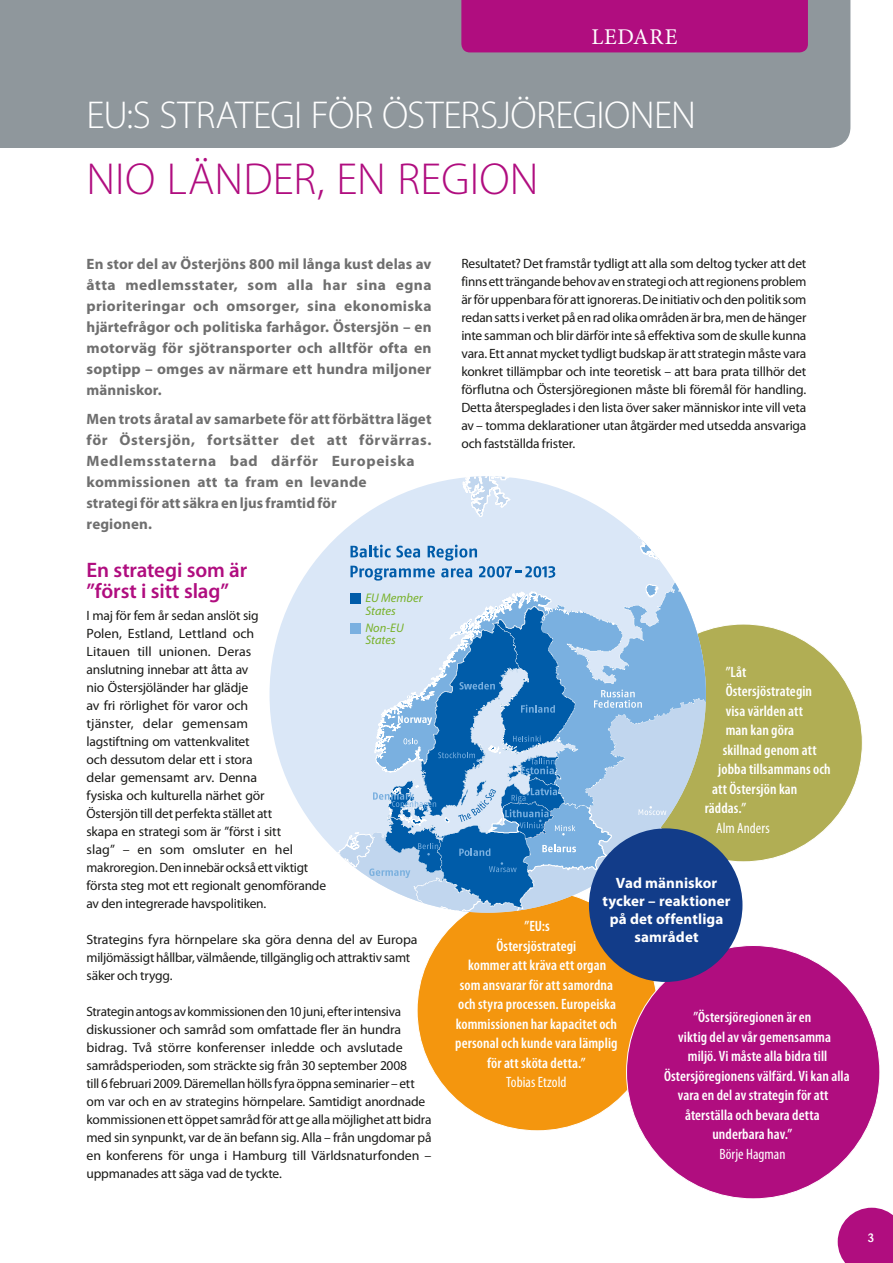
<style>
.page{position:relative;width:893px;height:1263px;background:#fff}
.page>*{position:absolute;margin:0;border:0;box-sizing:border-box;transform-origin:0 0}
.t1{font:300 45px "Myriad Pro";letter-spacing:.005em;color:#b00d7f}
.t2{font:300 39px "Myriad Pro";letter-spacing:-.01em;color:#fff}
.t3{font:22.5px "Minion Pro";letter-spacing:.03em;color:#fff}
.t4{font:600 21px/21px "Myriad Pro";letter-spacing:-.005em;color:#b00d7f}
.t5{font:700 15px/21px "Myriad Pro";letter-spacing:.01em;color:#6f6f6f;text-align:justify}
.t6{font:600 condensed 15px/19.5px "Myriad Pro";letter-spacing:.005em;color:#fff;text-align:center}
.t7{font:700 15px/18px "Myriad Pro";letter-spacing:.005em;color:#fff;text-align:center}
.t8{font:condensed 15px "Myriad Pro";letter-spacing:.005em;color:#fff}
.t9{font:13.5px/18px "Myriad Pro";letter-spacing:-.015em;color:#1a1a18}
.t10{font:italic 12.45px/12.5px "Myriad";color:#78b129}
.t11{font:500 12px "Barmeno";color:#fff}
</style>
<div class="page">
<svg style="left:838px;top:1208px;width:55px;height:55px;background:#b8268c"></svg>
<div style="left:0;top:0;width:850px;height:148px;background:#8f979c"></div>
<div style="left:417px;top:890px;width:241px;height:241px;background:#f4960e;border-radius:50%"></div>
<div style="left:625px;top:624px;width:237px;height:238px;background:#b1ae54;border-radius:50%"></div>
<div style="left:461px;top:0;width:347px;height:52px;background:#b00d7f"></div>
<div style="left:626px;top:945px;width:254px;height:254px;background:#b00d7f;border-radius:50%"></div>
<svg style="left:269px;top:612px;width:17px;height:165px"></svg>
<svg style="left:286px;top:476px;width:420px;height:437px"></svg>
<div style="left:589px;top:828px;width:153px;height:154px;background:#123c89;border-radius:50%"></div>
<h3 class="t3" style="left:592px;top:22px;width:87px">LEDARE</h3>
<h2 class="t2" style="left:87px;top:94px;width:611px">EU:S STRATEGI FÖR ÖSTERSJÖREGIONEN</h2>
<h1 class="t1" style="left:87px;top:155px;width:454px">NIO LÄNDER, EN REGION</h1>
<p class="t5" style="left:87px;top:253px;width:347px">En stor del av Österjöns 800 mil långa kust delas av åtta medlemsstater, som alla har sina egna prioriteringar och omsorger, sina ekonomiska hjärtefrågor och politiska farhågor. Östersjön – en motorväg för sjötransporter och alltför ofta en soptipp – omges av närmare ett hundra miljoner människor.</p>
<p class="t5" style="left:87px;top:408px;width:346px;text-align:left">Men trots åratal av samarbete för att förbättra läget för Östersjön, fortsätter det att förvärras.<br>Medlemsstaterna bad därför Europeiska kommissionen att ta fram en levande<br>strategi för att säkra en ljus framtid för<br>regionen.</p>
<h3 class="t4" style="left:87px;top:559px;width:162px">En strategi som är ”först i sitt slag”</h3>
<p class="t9" style="left:87px;top:606px;width:241px">I maj för fem år sedan anslöt sig<br>Polen, Estland, Lettland och<br>Litauen till unionen. Deras<br>anslutning innebar att åtta av<br>nio Östersjöländer har glädje<br>av fri rörlighet för varor och<br>tjänster, delar gemensam<br>lagstiftning om vattenkvalitet<br>och dessutom delar ett i stora<br>delar gemensamt arv. Denna<br>fysiska och kulturella närhet gör<br>Östersjön till det perfekta stället att<br>skapa en strategi som är ”först i sitt<br>slag” – en som omsluter en hel makroregion. Den innebär också ett viktigt första steg mot ett regionalt genomförande av den integrerade havspolitiken.</p>
<p class="t9" style="left:87px;top:930px;width:333px">Strategins fyra hörnpelare ska göra denna del av Europa miljömässigt hållbar, välmående, tillgänglig och attraktiv samt säker och trygg.</p>
<p class="t9" style="left:87px;top:1002px;width:347px">Strategin antogs av kommissionen den 10 juni, efter intensiva diskussioner och samråd som omfattade fler än hundra bidrag. Två större konferenser inledde och avslutade samrådsperioden, som sträckte sig från 30 september 2008<br>till 6 februari 2009. Däremellan hölls fyra öppna seminarier – ett om var och en av strategins hörnpelare. Samtidigt anordnade kommissionen ett öppet samråd för att ge alla möjlighet att bidra med sin synpunkt, var de än befann sig. Alla – från ungdomar på en konferens för unga i Hamburg till Världsnaturfonden – uppmanades att säga vad de tyckte.</p>
<p class="t10" style="left:365px;top:592px;width:59px">EU Member<br>States</p>
<p class="t10" style="left:365px;top:622px;width:40px">Non-EU<br>States</p>
<p class="t9" style="left:461px;top:254px;width:347px;text-align:justify">Resultatet? Det framstår tydligt att alla som deltog tycker att det finns ett trängande behov av en strategi och att regionens problem är för uppenbara för att ignoreras. De initiativ och den politik som redan satts i verket på en rad olika områden är bra, men de hänger inte samman och blir därför inte så effektiva som de skulle kunna vara. Ett annat mycket tydligt budskap är att strategin måste vara konkret tillämpbar och inte teoretisk – att bara prata tillhör det förflutna och Östersjöregionen måste bli föremål för handling.<br>Detta återspeglades i den lista över saker människor inte vill veta av – tomma deklarationer utan åtgärder med utsedda ansvariga och fastställda frister.</p>
<p class="t6" style="left:726px;top:662px;width:22px">”Låt</p>
<p class="t6" style="left:726px;top:682px;width:88px">Östersjöstrategin</p>
<p class="t6" style="left:726px;top:701px;width:79px">visa världen att</p>
<p class="t6" style="left:726px;top:721px;width:70px">man kan göra</p>
<p class="t6" style="left:723px;top:740px;width:95px">skillnad genom att</p>
<p class="t6" style="left:718px;top:760px;width:114px">jobba tillsammans och</p>
<p class="t6" style="left:712px;top:779px;width:87px">att Östersjön kan</p>
<p class="t6" style="left:705px;top:799px;width:43px">räddas.”</p>
<p class="t8" style="left:716px;top:819px;width:55px">Alm Anders</p>
<p class="t7" style="left:602px;top:873px;width:130px">Vad människor tycker – reaktioner på det offentliga samrådet</p>
<p class="t6" style="left:455px;top:916px;width:164px">”EU:s<br>Östersjöstrategi<br>kommer att kräva ett organ som ansvarar för att samordna och styra processen. Europeiska kommissionen har kapacitet och personal och kunde vara lämplig för att sköta detta.”</p>
<p class="t8" style="left:506px;top:1073px;width:62px">Tobias Etzold</p>
<p class="t6" style="left:664px;top:1008px;width:187px">”Östersjöregionen är en<br>viktig del av vår gemensamma<br>miljö. Vi måste alla bidra till<br>Östersjöregionens välfärd. Vi kan alla vara en del av strategin för att återställa och bevara detta underbara hav.”</p>
<p class="t8" style="left:719px;top:1145px;width:68px">Börje Hagman</p>
<p class="t11" style="left:868px;top:1231px;width:8px">3</p>
</div>
